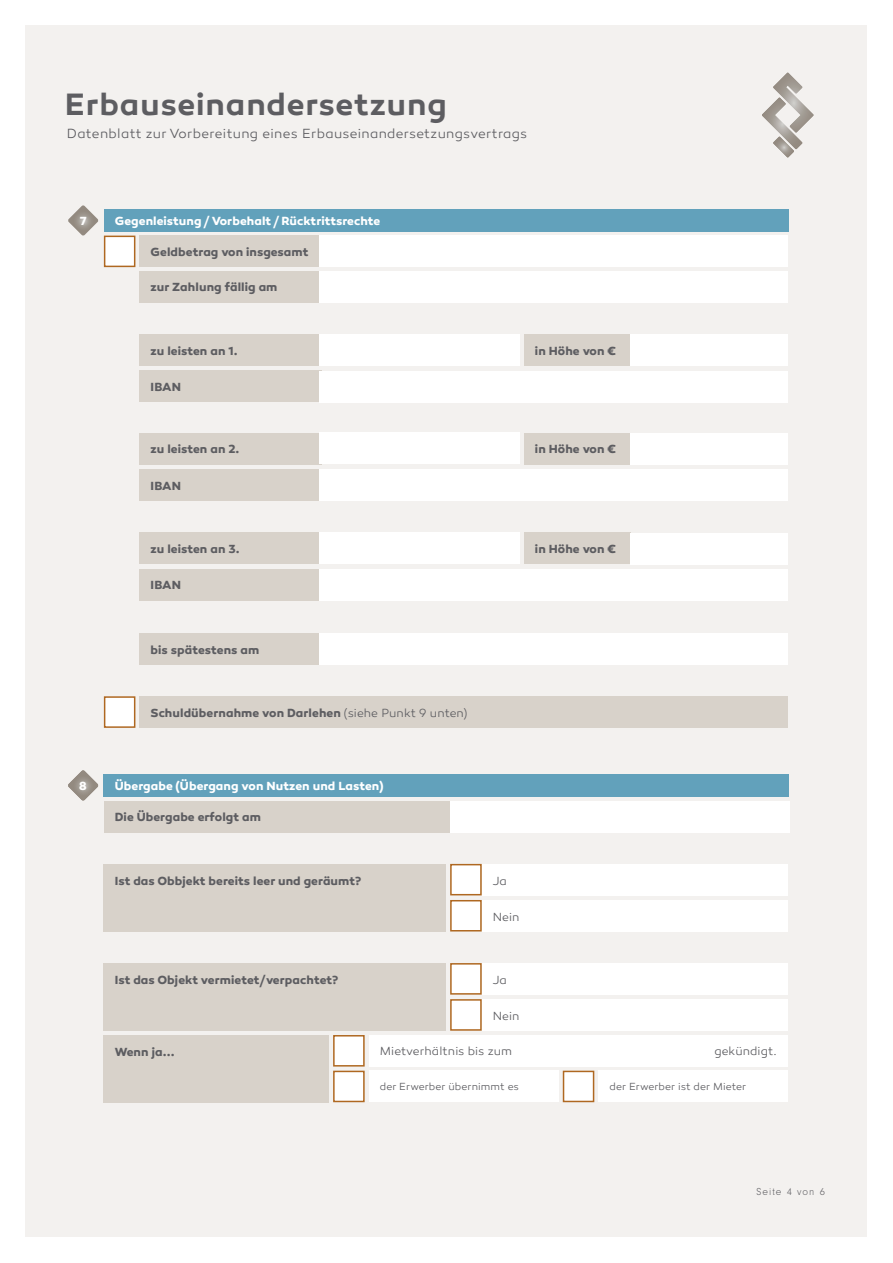
<style>
.page{position:relative;width:893px;height:1263px;background:#fff}
.page>*{position:absolute;margin:0;border:0;box-sizing:border-box;transform-origin:0 0}
.t1{font:600 31.5px "Canaro";letter-spacing:.025em;color:#5d5d61}
.t2{font:300 13.5px "Canaro";letter-spacing:.025em;color:#5d5d61}
.t3{font:700 12px "Canaro";letter-spacing:.005em;color:#5d5d61}
.t4{font:700 12px "Canaro";letter-spacing:.005em;color:#fff}
.t5{font:300 12px "Canaro";letter-spacing:.005em;color:#5d5d61}
.t6{font:300 10.5px "Canaro";letter-spacing:.005em;color:#5d5d61}
.t7{font:300 10.5px "Neuzeit Gro";letter-spacing:.1em;color:#5d5d61}
.s1{font-weight:300}
</style>
<div class="page">
<div style="left:26px;top:26px;width:841px;height:1211px;background:#f3f1ef"></div>
<svg style="left:762px;top:73px;width:52px;height:85px"></svg>
<div style="left:448px;top:801px;width:341px;height:31px;background:#fff"></div>
<div style="left:104px;top:209px;width:684px;height:23px;background:#62a1bb"></div>
<div style="left:140px;top:236px;width:182px;height:31px;background:#d8d2ca"></div>
<div style="left:140px;top:633px;width:182px;height:32px;background:#d8d2ca"></div>
<div style="left:140px;top:696px;width:648px;height:32px;background:#d8d2ca"></div>
<div style="left:140px;top:271px;width:182px;height:32px;background:#d8d2ca"></div>
<div style="left:140px;top:370px;width:182px;height:32px;background:#d8d2ca"></div>
<div style="left:140px;top:469px;width:182px;height:32px;background:#d8d2ca"></div>
<div style="left:140px;top:569px;width:182px;height:32px;background:#d8d2ca"></div>
<svg style="left:68px;top:205px;width:30px;height:31px"></svg>
<div style="left:319px;top:236px;width:469px;height:31px;background:#fff"></div>
<div style="left:319px;top:271px;width:469px;height:32px;background:#fff"></div>
<div style="left:319px;top:371px;width:469px;height:31px;background:#fff"></div>
<div style="left:319px;top:469px;width:469px;height:32px;background:#fff"></div>
<div style="left:319px;top:569px;width:469px;height:32px;background:#fff"></div>
<div style="left:319px;top:633px;width:469px;height:32px;background:#fff"></div>
<div style="left:140px;top:334px;width:182px;height:32px;background:#d8d2ca"></div>
<div style="left:140px;top:433px;width:182px;height:31px;background:#d8d2ca"></div>
<div style="left:140px;top:532px;width:182px;height:32px;background:#d8d2ca"></div>
<div style="left:524px;top:334px;width:107px;height:32px;background:#d8d2ca"></div>
<div style="left:524px;top:433px;width:107px;height:31px;background:#d8d2ca"></div>
<div style="left:524px;top:532px;width:107px;height:32px;background:#d8d2ca"></div>
<div style="left:319px;top:334px;width:201px;height:32px;background:#fff"></div>
<div style="left:319px;top:433px;width:201px;height:31px;background:#fff"></div>
<div style="left:319px;top:532px;width:201px;height:32px;background:#fff"></div>
<div style="left:631px;top:334px;width:157px;height:32px;background:#fff"></div>
<div style="left:631px;top:433px;width:157px;height:31px;background:#fff"></div>
<div style="left:631px;top:533px;width:157px;height:31px;background:#fff"></div>
<div style="left:104px;top:236px;width:31px;height:31px;background:#fff;border:2px solid #af6821"></div>
<div style="left:104px;top:696px;width:31px;height:32px;background:#fff;border:2px solid #af6821"></div>
<svg style="left:68px;top:770px;width:30px;height:31px"></svg>
<div style="left:104px;top:774px;width:684px;height:23px;background:#62a1bb"></div>
<div style="left:104px;top:864px;width:342px;height:67px;background:#d8d2ca"></div>
<div style="left:104px;top:963px;width:342px;height:68px;background:#d8d2ca"></div>
<div style="left:482px;top:864px;width:305px;height:32px;background:#fff"></div>
<div style="left:482px;top:963px;width:305px;height:32px;background:#fff"></div>
<div style="left:482px;top:900px;width:305px;height:31px;background:#fff"></div>
<div style="left:482px;top:999px;width:305px;height:32px;background:#fff"></div>
<div style="left:450px;top:864px;width:32px;height:31px;background:#fff;border:2px solid #af6821"></div>
<div style="left:450px;top:963px;width:32px;height:32px;background:#fff;border:2px solid #af6821"></div>
<div style="left:450px;top:900px;width:32px;height:31px;background:#fff;border:2px solid #af6821"></div>
<div style="left:450px;top:999px;width:32px;height:32px;background:#fff;border:2px solid #af6821"></div>
<div style="left:104px;top:1035px;width:225px;height:67px;background:#d8d2ca"></div>
<div style="left:558px;top:1035px;width:230px;height:31px;background:#fff"></div>
<div style="left:369px;top:1035px;width:189px;height:31px;background:#fff"></div>
<div style="left:369px;top:1071px;width:189px;height:31px;background:#fff"></div>
<div style="left:599px;top:1071px;width:189px;height:31px;background:#fff"></div>
<div style="left:333px;top:1071px;width:32px;height:31px;background:#fff;border:2px solid #af6821"></div>
<div style="left:563px;top:1071px;width:31px;height:31px;background:#fff;border:2px solid #af6821"></div>
<div style="left:333px;top:1035px;width:32px;height:31px;background:#fff;border:2px solid #af6821"></div>
<div style="left:104px;top:801px;width:346px;height:31px;background:#d8d2ca"></div>
<h1 class="t1" style="left:65px;top:85px;width:383px">Erbauseinandersetzung</h1>
<p class="t2" style="left:67px;top:126px;width:462px">Datenblatt zur Vorbereitung eines Erbauseinandersetzungsvertrags</p>
<p class="t4" style="left:80px;top:214px;width:8px">7</p>
<p class="t4" style="left:115px;top:214px;width:267px">Gegenleistung / Vorbehalt / Rücktrittsrechte</p>
<p class="t3" style="left:151px;top:245px;width:159px">Geldbetrag von insgesamt</p>
<p class="t3" style="left:151px;top:280px;width:128px">zur Zahlung fällig am</p>
<p class="t3" style="left:151px;top:343px;width:89px">zu leisten an 1.</p>
<p class="t3" style="left:151px;top:379px;width:32px">IBAN</p>
<p class="t3" style="left:151px;top:442px;width:90px">zu leisten an 2.</p>
<p class="t3" style="left:151px;top:478px;width:32px">IBAN</p>
<p class="t3" style="left:151px;top:541px;width:91px">zu leisten an 3.</p>
<p class="t3" style="left:151px;top:578px;width:32px">IBAN</p>
<p class="t3" style="left:151px;top:642px;width:110px">bis spätestens am</p>
<p class="t3" style="left:151px;top:705px;width:318px">Schuldübernahme von Darlehen <span class="s1">(siehe Punkt 9 unten)</span></p>
<p class="t4" style="left:79px;top:778px;width:9px">8</p>
<p class="t4" style="left:115px;top:779px;width:270px">Übergabe (Übergang von Nutzen und Lasten)</p>
<p class="t3" style="left:115px;top:810px;width:148px">Die Übergabe erfolgt am</p>
<p class="t3" style="left:115px;top:873px;width:248px">Ist das Obbjekt bereits leer und geräumt?</p>
<p class="t3" style="left:115px;top:972px;width:225px">Ist das Objekt vermietet/verpachtet?</p>
<p class="t3" style="left:535px;top:343px;width:83px">in Höhe von €</p>
<p class="t3" style="left:535px;top:442px;width:83px">in Höhe von €</p>
<p class="t3" style="left:535px;top:541px;width:83px">in Höhe von €</p>
<p class="t5" style="left:493px;top:874px;width:16px">Ja</p>
<p class="t5" style="left:493px;top:909px;width:28px">Nein</p>
<p class="t5" style="left:493px;top:973px;width:16px">Ja</p>
<p class="t5" style="left:493px;top:1009px;width:28px">Nein</p>
<p class="t3" style="left:115px;top:1044px;width:61px">Wenn ja...</p>
<p class="t5" style="left:380px;top:1044px;width:134px">Mietverhältnis bis zum</p>
<p class="t5" style="left:714px;top:1044px;width:64px">gekündigt.</p>
<p class="t6" style="left:380px;top:1080px;width:141px">der Erwerber übernimmt es</p>
<p class="t6" style="left:609px;top:1080px;width:138px">der Erwerber ist der Mieter</p>
<p class="t7" style="left:756px;top:1186px;width:70px">Seite 4 von 6</p>
</div>
